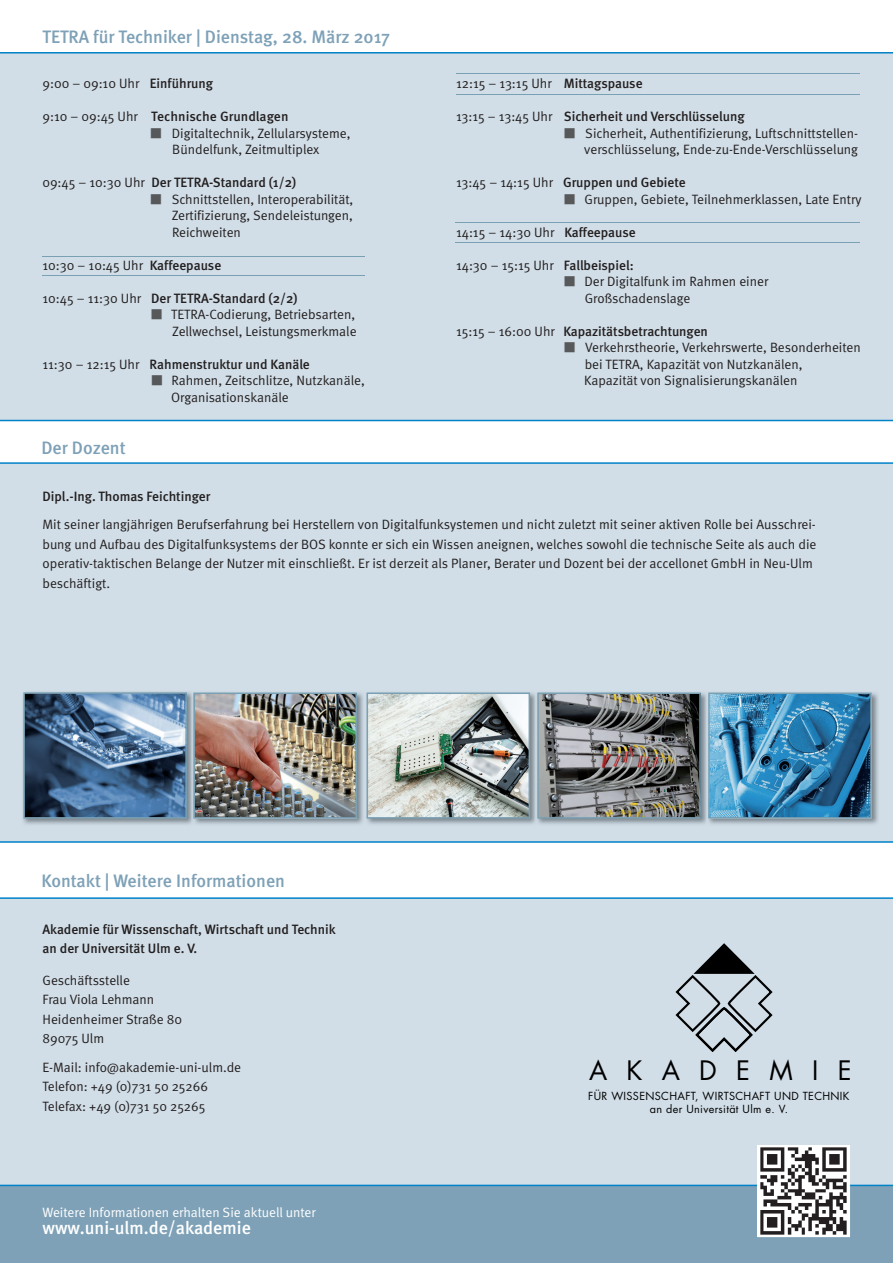
<style>
.page{position:relative;width:893px;height:1263px;background:#fff}
.page>*{position:absolute;margin:0;border:0;box-sizing:border-box;transform-origin:0 0}
.t1{font:26.1px "Futura LT";letter-spacing:.74em;color:#000}
.t2{font:500 18px "Meta";color:#7ea1b7}
.t3{font:500 18px "Meta";color:#fff}
.t4{font:13.5px/19.5px "Meta Normal";color:#231f20}
.t5{font:500 13.5px/19.5px "Meta";color:#231f20}
.t6{font:13.5px "Meta Normal";color:#fff}
.t7{font:500 13.5px "Meta OT";color:#231f20}
.t8{font:10.8px/13px "Futura LT";letter-spacing:.03em;color:#000;text-align:center}
.s1{font-family:"Meta";font-weight:500}
.s2{font-family:"Meta Normal";font-weight:400}
.s3{font-family:"Meta Bold Caps Expert";color:#57585a}
</style>
<div class="page">
<div style="left:0;top:1135px;width:893px;height:128px;background:#7ea1b7"></div>
<div style="left:0;top:53px;width:893px;height:367px;background:#d1dee7"></div>
<hr style="left:0;top:52px;width:893px;height:2px;background:#0082c9">
<hr style="left:0;top:420px;width:893px;height:1px;background:#0082c9">
<div style="left:0;top:463px;width:893px;height:379px;background:#d1dee7"></div>
<hr style="left:0;top:462px;width:893px;height:2px;background:#0082c9">
<hr style="left:0;top:841px;width:893px;height:2px;background:#0082c9">
<div style="left:0;top:898px;width:893px;height:287px;background:#d1dee7"></div>
<hr style="left:0;top:897px;width:893px;height:2px;background:#0082c9">
<hr style="left:0;top:1185px;width:893px;height:1px;background:#0082c9">
<img style="left:194px;top:692px;width:342px;height:132px">
<img style="left:367px;top:692px;width:163px;height:127px">
<img style="left:194px;top:692px;width:163px;height:127px">
<img style="left:709px;top:693px;width:169px;height:131px">
<svg style="left:708px;top:692px;width:164px;height:127px;background:#4084ae"></svg>
<img style="left:538px;top:693px;width:168px;height:131px">
<img style="left:706px;top:700px;width:1px;height:117px">
<svg style="left:537px;top:692px;width:164px;height:127px;background:#747676"></svg>
<img style="left:23px;top:692px;width:169px;height:133px">
<img style="left:192px;top:695px;width:2px;height:126px">
<img style="left:193px;top:692px;width:1px;height:127px">
<svg style="left:23px;top:692px;width:164px;height:127px;background:#527191"></svg>
<svg style="left:675px;top:943px;width:98px;height:109px"></svg>
<svg style="left:757px;top:1145px;width:93px;height:92px;background:#9f9d9e"></svg>
<hr style="left:43px;top:256px;width:322px;height:1px;background:#79a0b3">
<hr style="left:455px;top:222px;width:404px;height:1px;background:#79a0b3">
<hr style="left:43px;top:275px;width:322px;height:1px;background:#79a0b3">
<hr style="left:455px;top:242px;width:404px;height:1px;background:#79a0b3">
<hr style="left:456px;top:73px;width:403px;height:1px;background:#79a0b3">
<hr style="left:456px;top:94px;width:403px;height:1px;background:#79a0b3">
<h2 class="t2" style="left:43px;top:26px;width:349px">TETRA für Techniker | Dienstag, 28. März 2017</h2>
<p class="t4" style="left:43px;top:74px;width:172px">9:00 – 09:10 Uhr <span class="s1">Einführung</span></p>
<p class="t7" style="left:43px;top:108px;width:247px"><span class="s2">9:10 – 09:45 Uhr</span> Technische Grundlagen</p>
<p class="t4" style="left:172px;top:125px;width:180px;line-height:16.5px;text-indent:-22px"><span class="s3">Z</span> Digitaltechnik, Zellularsysteme,<br>Bündelfunk, Zeitmultiplex</p>
<p class="t5" style="left:43px;top:173px;width:255px"><span class="s2">09:45 – 10:30 Uhr</span> Der TETRA-Standard (1/2)</p>
<p class="t4" style="left:172px;top:191px;width:183px;line-height:16.5px;text-align:justify;text-indent:-21px"><span class="s3">Z</span> Schnittstellen, Interoperabilität, Zertifizierung, Sendeleistungen, Reichweiten</p>
<p class="t4" style="left:43px;top:255px;width:180px">10:30 – 10:45 Uhr <span class="s1">Kaffeepause</span></p>
<p class="t5" style="left:43px;top:289px;width:257px"><span class="s2">10:45 – 11:30 Uhr</span> Der TETRA-Standard (2/2)</p>
<p class="t4" style="left:151px;top:306px;width:207px;line-height:16.5px;text-align:right"><span class="s3">Z</span> TETRA-Codierung, Betriebsarten,<br>Zellwechsel, Leistungsmerkmale</p>
<p class="t5" style="left:43px;top:355px;width:269px"><span class="s2">11:30 – 12:15 Uhr</span> Rahmenstruktur und Kanäle</p>
<p class="t4" style="left:171px;top:372px;width:195px;line-height:16.5px;text-indent:-20px"><span class="s3">Z</span> Rahmen, Zeitschlitze, Nutzkanäle,<br>Organisationskanäle</p>
<h2 class="t2" style="left:41px;top:438px;width:86px">Der Dozent</h2>
<p class="t4" style="left:456px;top:73px;width:188px">12:15 – 13:15 Uhr <span class="s1">Mittagspause</span></p>
<p class="t5" style="left:456px;top:107px;width:290px"><span class="s2">13:15 – 13:45 Uhr</span> Sicherheit und Verschlüsselung</p>
<p class="t4" style="left:564px;top:124px;width:295px;line-height:16.5px;text-align:right"><span class="s3">Z</span> Sicherheit, Authentifizierung, Luftschnittstellen&shy;verschlüsselung, Ende-zu-Ende-Verschlüsselung</p>
<p class="t5" style="left:456px;top:173px;width:231px"><span class="s2">13:45 – 14:15 Uhr</span> Gruppen und Gebiete</p>
<p class="t4" style="left:564px;top:189px;width:299px"><span class="s3">Z</span> Gruppen, Gebiete, Teilnehmerklassen, Late Entry</p>
<p class="t4" style="left:456px;top:222px;width:181px">14:15 – 14:30 Uhr <span class="s1">Kaffeepause</span></p>
<p class="t4" style="left:456px;top:255px;width:179px">14:30 – 15:15 Uhr <span class="s1">Fallbeispiel:</span></p>
<p class="t4" style="left:564px;top:271px;width:206px"><span class="s3">Z</span> Der Digitalfunk im Rahmen einer</p>
<p class="t4" style="left:585px;top:288px;width:107px">Großschadenslage</p>
<p class="t5" style="left:456px;top:321px;width:253px"><span class="s2">15:15 – 16:00 Uhr</span> Kapazitätsbetrachtungen</p>
<p class="t4" style="left:584px;top:339px;width:278px;line-height:16.5px;text-indent:-20px"><span class="s3">Z</span> Verkehrstheorie, Verkehrswerte, Besonderheiten bei TETRA, Kapazität von Nutzkanälen,<br>Kapazität von Signalisierungskanälen</p>
<p class="t5" style="left:43px;top:487px;width:169px">Dipl.-Ing. Thomas Feichtinger</p>
<p class="t4" style="left:43px;top:515px;width:775px">Mit seiner langjährigen Berufserfahrung bei Herstellern von Digitalfunksystemen und nicht zuletzt mit seiner aktiven Rolle bei Ausschrei&shy;bung und Aufbau des Digitalfunksystems der BOS konnte er sich ein Wissen aneignen, welches sowohl die technische Seite als auch die operativ-taktischen Belange der Nutzer mit einschließt. Er ist derzeit als Planer, Berater und Dozent bei der accellonet GmbH in Neu-Ulm beschäftigt.</p>
<h2 class="t2" style="left:41px;top:870px;width:245px">Kontakt | Weitere Informationen</h2>
<p class="t5" style="left:43px;top:919px;width:295px">Akademie für Wissenschaft, Wirtschaft und Technik an der Universität Ulm e. V.</p>
<p class="t4" style="left:43px;top:970px;width:141px">Geschäftsstelle<br>Frau Viola Lehmann<br>Heidenheimer Straße 80<br>89075 Ulm</p>
<p class="t4" style="left:43px;top:1057px;width:200px">E-Mail: info@akademie-uni-ulm.de<br>Telefon: +49 (0)731 50 25266<br>Telefax: +49 (0)731 50 25265</p>
<p class="t6" style="left:43px;top:1204px;width:275px">Weitere Informationen erhalten Sie aktuell unter</p>
<h2 class="t3" style="left:43px;top:1217px;width:210px">www.uni-ulm.de/akademie</h2>
<h1 class="t1" style="left:589px;top:1054px;width:264px">AKADEMIE</h1>
<p class="t8" style="left:588px;top:1090px;width:263px">FÜR WISSENSCHAFT, WIRTSCHAFT UND TECHNIK an der Universität Ulm e. V.</p>
</div>
